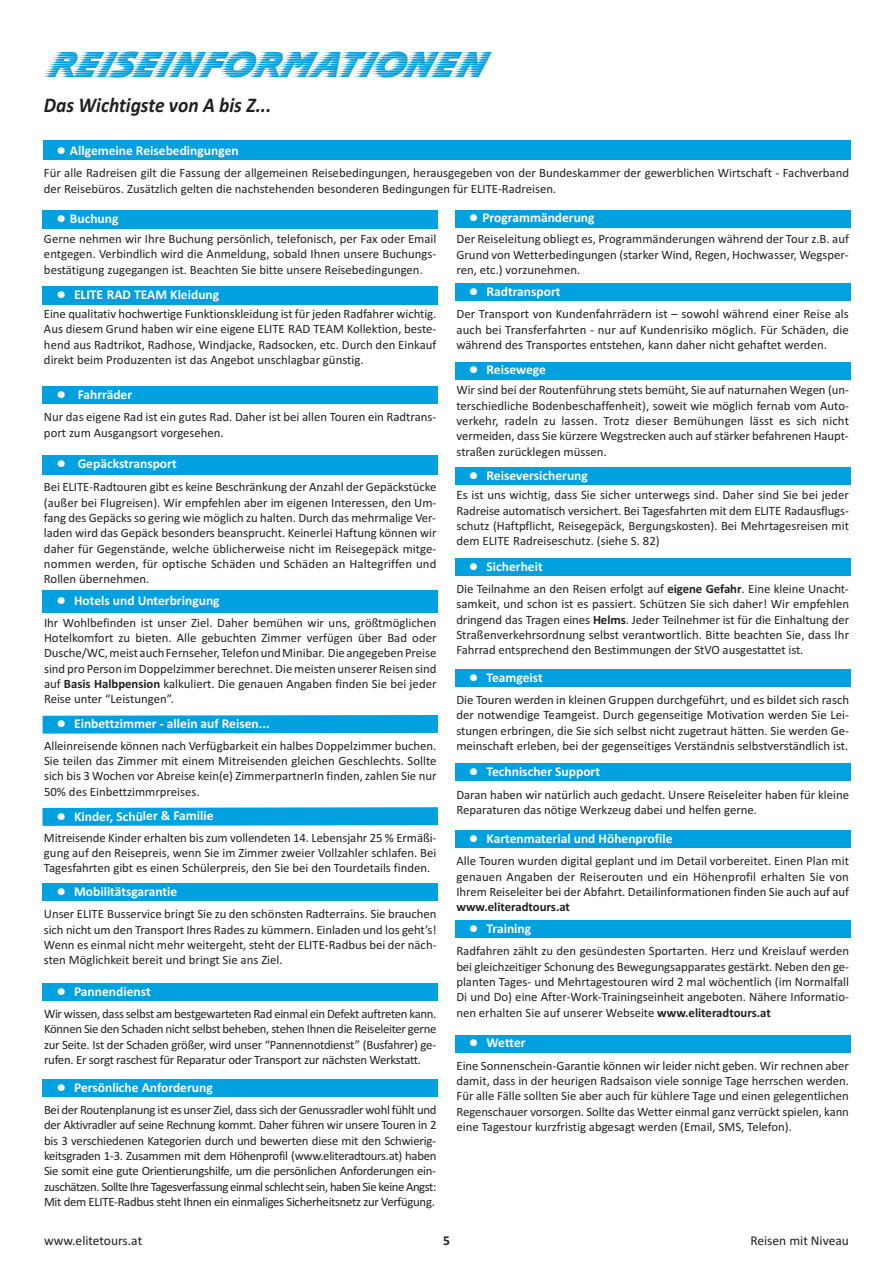
<style>
.page{position:relative;width:893px;height:1263px;background:#fff}
.page>*{position:absolute;margin:0;border:0;box-sizing:border-box;transform-origin:0 0}
.t1{font:37.5px "Slipstream Let Plain";color:#00a1de}
.t2{font:italic 700 21px "Calibri";color:#231f20;scale:.93 1}
.t3{font:700 13.5px "Calibri";color:#fff}
.t4{font:13.5px "Calibri";color:#231f20}
.t5{font:700 13.5px "Calibri";color:#231f20}
.t6{font:12.75px/15.3px "Calibri";color:#231f20;text-align:justify}
.t7{font:700 12.75px "Calibri";color:#231f20}
.s1{font-weight:700}
</style>
<div class="page">
<div style="left:42px;top:210px;width:396px;height:19px;background:#00a1de"></div>
<div style="left:455px;top:669px;width:395px;height:18px;background:#00a1de"></div>
<div style="left:43px;top:883px;width:395px;height:18px;background:#00a1de"></div>
<div style="left:455px;top:763px;width:395px;height:18px;background:#00a1de"></div>
<div style="left:455px;top:558px;width:395px;height:18px;background:#00a1de"></div>
<div style="left:455px;top:920px;width:395px;height:18px;background:#00a1de"></div>
<div style="left:455px;top:362px;width:395px;height:18px;background:#00a1de"></div>
<div style="left:43px;top:589px;width:395px;height:23px;background:#00a1de"></div>
<div style="left:455px;top:210px;width:395px;height:18px;background:#00a1de"></div>
<svg style="left:42px;top:807px;width:396px;height:19px;background:#0ea6df"></svg>
<div style="left:455px;top:467px;width:395px;height:18px;background:#00a1de"></div>
<svg style="left:43px;top:715px;width:395px;height:19px;background:#0ea6df"></svg>
<div style="left:42px;top:286px;width:396px;height:18px;background:#00a1de"></div>
<div style="left:42px;top:386px;width:396px;height:18px;background:#00a1de"></div>
<div style="left:42px;top:455px;width:396px;height:19px;background:#00a1de"></div>
<div style="left:455px;top:283px;width:395px;height:18px;background:#00a1de"></div>
<div style="left:455px;top:830px;width:395px;height:18px;background:#00a1de"></div>
<div style="left:43px;top:1079px;width:395px;height:18px;background:#00a1de"></div>
<div style="left:43px;top:983px;width:395px;height:18px;background:#00a1de"></div>
<div style="left:43px;top:141px;width:807px;height:19px;background:#00a1de"></div>
<div style="left:455px;top:1034px;width:395px;height:18px;background:#00a1de"></div>
<h1 class="t1" style="left:44px;top:44px;width:439px">REISEINFORMATIONEN</h1>
<h2 class="t2" style="left:44px;top:93px;width:246px">Das Wichtigste von A bis Z...</h2>
<p class="t3" style="left:57px;top:142px;width:183px">● Allgemeine Reisebedingungen</p>
<p class="t6" style="left:44px;top:165px;width:807px">Für alle Radreisen gilt die Fassung der allgemeinen Reisebedingungen, herausgegeben von der Bundeskammer der gewerblichen Wirtschaft - Fachverband der Reisebüros. Zusätzlich gelten die nachstehenden besonderen Bedingungen für ELITE-Radreisen.</p>
<p class="t3" style="left:57px;top:210px;width:63px">● Buchung</p>
<p class="t6" style="left:44px;top:231px;width:394px">Gerne nehmen wir Ihre Buchung persönlich, telefonisch, per Fax oder Email entgegen. Verbindlich wird die Anmeldung, sobald Ihnen unsere Buchungs&shy;bestätigung zugegangen ist. Beachten Sie bitte unsere Reisebedingungen.</p>
<p class="t3" style="left:57px;top:287px;width:164px">● ELITE RAD TEAM Kleidung</p>
<p class="t6" style="left:44px;top:306px;width:394px">Eine qualitativ hochwertige Funktionskleidung ist für jeden Radfahrer wichtig.<br>Aus diesem Grund haben wir eine eigene ELITE RAD TEAM Kollektion, beste&shy;hend aus Radtrikot, Radhose, Windjacke, Radsocken, etc. Durch den Einkauf direkt beim Produzenten ist das Angebot unschlagbar günstig.</p>
<p class="t3" style="left:57px;top:386px;width:77px">● Fahrräder</p>
<p class="t6" style="left:44px;top:409px;width:394px">Nur das eigene Rad ist ein gutes Rad. Daher ist bei allen Touren ein Radtrans&shy;port zum Ausgangsort vorgesehen.</p>
<p class="t3" style="left:57px;top:456px;width:121px">● Gepäckstransport</p>
<p class="t6" style="left:44px;top:479px;width:394px">Bei ELITE-Radtouren gibt es keine Beschränkung der Anzahl der Gepäckstücke (außer bei Flugreisen). Wir empfehlen aber im eigenen Interessen, den Um&shy;fang des Gepäcks so gering wie möglich zu halten. Durch das mehrmalige Ver&shy;laden wird das Gepäck besonders beansprucht. Keinerlei Haftung können wir daher für Gegenstände, welche üblicherweise nicht im Reisegepäck mitge&shy;nommen werden, für optische Schäden und Schäden an Haltegriffen und Rollen übernehmen.</p>
<p class="t3" style="left:57px;top:592px;width:164px">● Hotels und Unterbringung</p>
<p class="t6" style="left:44px;top:615px;width:394px">Ihr Wohlbefinden ist unser Ziel. Daher bemühen wir uns, größtmöglichen Hotelkomfort zu bieten. Alle gebuchten Zimmer verfügen über Bad oder Dusche/WC,meistauchFernseher,TelefonundMinibar. DieangegebenPreise sind pro Person imDoppelzimmer berechnet.Diemeisten unserer Reisen sind auf <span class="s1">Basis Halbpension</span> kalkuliert. Die genauen Angaben finden Sie bei jeder Reise unter “Leistungen”.</p>
<p class="t3" style="left:57px;top:716px;width:214px">● Einbettzimmer - allein auf Reisen...</p>
<p class="t6" style="left:44px;top:738px;width:394px">Alleinreisende können nach Verfügbarkeit ein halbes Doppelzimmer buchen.<br>Sie teilen das Zimmer mit einem Mitreisenden gleichen Geschlechts. Sollte sich bis 3 Wochen vor Abreise kein(e) ZimmerpartnerIn finden, zahlen Sie nur 50% des Einbettzimmrpreises.</p>
<p class="t3" style="left:57px;top:808px;width:158px">● Kinder, Schüler &amp; Familie</p>
<p class="t6" style="left:44px;top:829px;width:394px">Mitreisende Kinder erhalten bis zum vollendeten 14. Lebensjahr 25 % Ermäßi&shy;gung auf den Reisepreis, wenn Sie im Zimmer zweier Vollzahler schlafen. Bei Tagesfahrten gibt es einen Schülerpreis, den Sie bei den Tourdetails finden.</p>
<p class="t3" style="left:57px;top:883px;width:122px">● Mobilitätsgarantie</p>
<p class="t6" style="left:44px;top:906px;width:394px">Unser ELITE Busservice bringt Sie zu den schönsten Radterrains. Sie brauchen sich nicht um den Transport Ihres Rades zu kümmern. Einladen und los geht’s!<br>Wenn es einmal nicht mehr weitergeht, steht der ELITE-Radbus bei der näch&shy;sten Möglichkeit bereit und bringt Sie ans Ziel.</p>
<p class="t3" style="left:57px;top:983px;width:95px">● Pannendienst</p>
<p class="t6" style="left:44px;top:1006px;width:394px">Wir wissen, dass selbst am bestgewarteten Rad einmal ein Defekt auftreten kann.<br>Können Sie den Schaden nicht selbst beheben, stehen Ihnen die Reiseleiter gerne zur Seite. Ist der Schaden größer, wird unser “Pannennotdienst” (Busfahrer) ge&shy;rufen. Er sorgt raschest für Reparatur oder Transport zur nächsten Werkstatt.</p>
<p class="t3" style="left:57px;top:1079px;width:157px">● Persönliche Anforderung</p>
<p class="t6" style="left:44px;top:1102px;width:394px">Bei der Routenplanung ist es unser Ziel, dass sich der Genussradler wohl fühlt und der Aktivradler auf seine Rechnung kommt. Daher führen wir unsere Touren in 2 bis 3 verschiedenen Kategorien durch und bewerten diese mit den Schwierig&shy;keitsgraden 1-3. Zusammen mit dem Höhenprofil (www.eliteradtours.at) haben Sie somit eine gute Orientierungshilfe, um die persönlichen Anforderungen ein&shy;zuschätzen. Sollte Ihre Tagesverfassung einmal schlecht sein, haben Sie keine Angst:<br>Mit dem ELITE-Radbus steht Ihnen ein einmaliges Sicherheitsnetz zur Verfügung.</p>
<p class="t3" style="left:469px;top:210px;width:127px">● Programmänderung</p>
<p class="t6" style="left:456px;top:231px;width:394px">Der Reiseleitung obliegt es, Programmänderungen während der Tour z.B. auf Grund von Wetterbedingungen (starker Wind, Regen, Hochwasser, Wegsper&shy;ren, etc.) vorzunehmen.</p>
<p class="t3" style="left:469px;top:283px;width:93px">● Radtransport</p>
<p class="t6" style="left:456px;top:306px;width:394px">Der Transport von Kundenfahrrädern ist – sowohl während einer Reise als auch bei Transferfahrten - nur auf Kundenrisiko möglich. Für Schäden, die während des Transportes entstehen, kann daher nicht gehaftet werden.</p>
<p class="t3" style="left:469px;top:362px;width:78px">● Reisewege</p>
<p class="t6" style="left:456px;top:382px;width:394px">Wir sind bei der Routenführung stets bemüht, Sie auf naturnahen Wegen (un&shy;terschiedliche Bodenbeschaffenheit), soweit wie möglich fernab vom Auto&shy;verkehr, radeln zu lassen. Trotz dieser Bemühungen lässt es sich nicht vermeiden, dass Sie kürzere Wegstrecken auch auf stärker befahrenen Haupt&shy;straßen zurücklegen müssen.</p>
<p class="t3" style="left:469px;top:468px;width:120px">● Reiseversicherung</p>
<p class="t6" style="left:456px;top:487px;width:394px">Es ist uns wichtig, dass Sie sicher unterwegs sind. Daher sind Sie bei jeder Radreise automatisch versichert. Bei Tagesfahrten mit dem ELITE Radausflugs&shy;schutz (Haftpflicht, Reisegepäck, Bergungskosten). Bei Mehrtagesreisen mit dem ELITE Radreiseschutz. (siehe S. 82)</p>
<p class="t3" style="left:469px;top:558px;width:75px">● Sicherheit</p>
<p class="t6" style="left:456px;top:581px;width:394px">Die Teilnahme an den Reisen erfolgt auf <span class="s1">eigene Gefahr</span>. Eine kleine Unacht&shy;samkeit, und schon ist es passiert. Schützen Sie sich daher! Wir empfehlen dringend das Tragen eines <span class="s1">Helms</span>. Jeder Teilnehmer ist für die Einhaltung der Straßenverkehrsordnung selbst verantwortlich. Bitte beachten Sie, dass Ihr Fahrrad entsprechend den Bestimmungen der StVO ausgestattet ist.</p>
<p class="t3" style="left:469px;top:669px;width:75px">● Teamgeist</p>
<p class="t6" style="left:456px;top:692px;width:394px">Die Touren werden in kleinen Gruppen durchgeführt, und es bildet sich rasch der notwendige Teamgeist. Durch gegenseitige Motivation werden Sie Lei&shy;stungen erbringen, die Sie sich selbst nicht zugetraut hätten. Sie werden Ge&shy;meinschaft erleben, bei der gegenseitiges Verständnis selbstverständlich ist.</p>
<p class="t3" style="left:469px;top:764px;width:132px">● Technischer Support</p>
<p class="t6" style="left:456px;top:786px;width:394px">Daran haben wir natürlich auch gedacht. Unsere Reiseleiter haben für kleine<br>Reparaturen das nötige Werkzeug dabei und helfen gerne.</p>
<p class="t3" style="left:469px;top:830px;width:205px">● Kartenmaterial und Höhenprofile</p>
<p class="t6" style="left:456px;top:853px;width:394px">Alle Touren wurden digital geplant und im Detail vorbereitet. Einen Plan mit genauen Angaben der Reiserouten und ein Höhenprofil erhalten Sie von Ihrem Reiseleiter bei der Abfahrt. Detailinformationen finden Sie auch auf auf</p>
<p class="t7" style="left:456px;top:899px;width:115px">www.eliteradtours.at</p>
<p class="t3" style="left:469px;top:920px;width:63px">● Training</p>
<p class="t6" style="left:456px;top:943px;width:394px">Radfahren zählt zu den gesündesten Sportarten. Herz und Kreislauf werden bei gleichzeitiger Schonung des Bewegungsapparates gestärkt. Neben den ge&shy;planten Tages- und Mehrtagestouren wird 2 mal wöchentlich (im Normalfall Di und Do) eine After-Work-Trainingseinheit angeboten. Nähere Informatio&shy;nen erhalten Sie auf unserer Webseite <span class="s1">www.eliteradtours.at</span></p>
<p class="t3" style="left:469px;top:1035px;width:58px">● Wetter</p>
<p class="t6" style="left:456px;top:1057px;width:394px">Eine Sonnenschein-Garantie können wir leider nicht geben. Wir rechnen aber damit, dass in der heurigen Radsaison viele sonnige Tage herrschen werden.<br>Für alle Fälle sollten Sie aber auch für kühlere Tage und einen gelegentlichen Regenschauer vorsorgen. Sollte das Wetter einmal ganz verrückt spielen, kann eine Tagestour kurzfristig abgesagt werden (Email, SMS, Telefon).</p>
<p class="t4" style="left:44px;top:1232px;width:100px">www.elitetours.at</p>
<p class="t5" style="left:443px;top:1232px;width:8px">5</p>
<p class="t4" style="left:750px;top:1232px;width:100px">Reisen mit Niveau</p>
</div>
